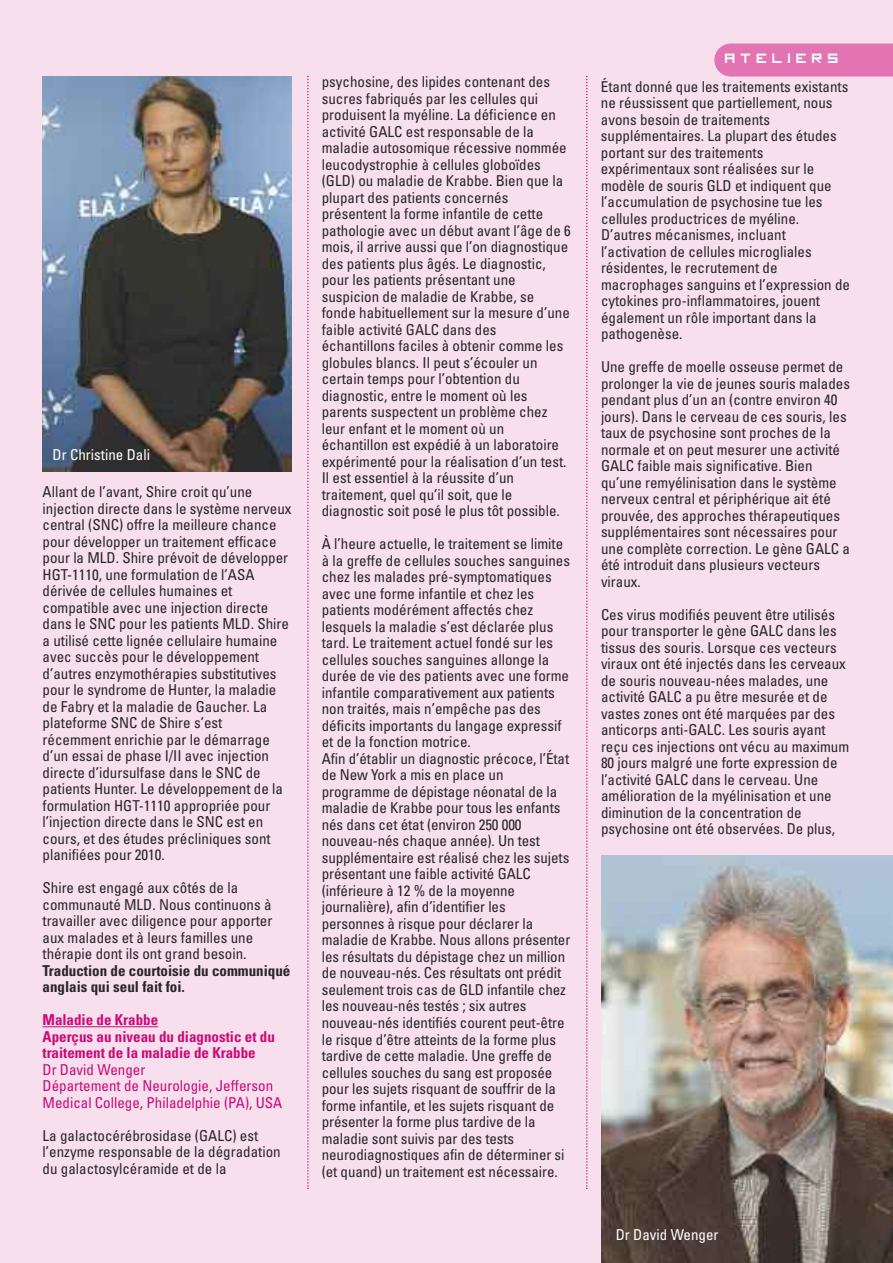
<style>
.page{position:relative;width:893px;height:1263px;background:#f8dfed}
.page>*{position:absolute;margin:0;border:0;box-sizing:border-box;transform-origin:0 0}
.t1{font:condensed 15px/16.5px "Univers";color:#272627}
.t2{font:condensed 15px/16.5px "Univers";color:#cb0a78}
.t3{font:700 condensed 15px/16.5px "Univers";color:#cb0a78}
.t4{font:700 condensed 15px/16.5px "Univers";color:#272627}
.t5{font:condensed 15px "Univers";color:#fff}
.t6{font:15px "ELA imagine";letter-spacing:.3em;color:#fff}
</style>
<div class="page">
<hr style="left:43px;top:1026px;width:115px;height:1px;background:#cb0a78">
<svg style="left:307px;top:76px;width:2px;height:1113px"></svg>
<svg style="left:586px;top:76px;width:2px;height:1113px"></svg>
<div style="left:714px;top:44px;width:179px;height:33px;background:#e274b3"></div>
<img style="left:601px;top:855px;width:292px;height:408px">
<img style="left:43px;top:77px;width:249px;height:394px">
<p class="t5" style="left:53px;top:449px;width:99px">Dr Christine Dali</p>
<p class="t1" style="left:43px;top:485px;width:251px">Allant de l’avant, Shire croit qu’une injection directe dans le système nerveux central (SNC) offre la meilleure chance pour développer un traitement efficace pour la MLD. Shire prévoit de développer HGT-1110, une formulation de l’ASA dérivée de cellules humaines et compatible avec une injection directe dans le SNC pour les patients MLD. Shire a utilisé cette lignée cellulaire humaine avec succès pour le développement d’autres enzymothérapies substitutives pour le syndrome de Hunter, la maladie de Fabry et la maladie de Gaucher. La plateforme SNC de Shire s’est récemment enrichie par le démarrage d’un essai de phase I/II avec injection directe d’idursulfase dans le SNC de patients Hunter. Le développement de la formulation HGT-1110 appropriée pour l’injection directe dans le SNC est en cours, et des études précliniques sont planifiées pour 2010.</p>
<p class="t1" style="left:43px;top:881px;width:231px">Shire est engagé aux côtés de la communauté MLD. Nous continuons à travailler avec diligence pour apporter aux malades et à leurs familles une thérapie dont ils ont grand besoin.</p>
<p class="t4" style="left:43px;top:963px;width:249px">Traduction de courtoisie du communiqué anglais qui seul fait foi.</p>
<p class="t3" style="left:43px;top:1013px;width:234px">Maladie de Krabbe<br>Aperçus au niveau du diagnostic et du traitement de la maladie de Krabbe</p>
<p class="t2" style="left:43px;top:1062px;width:241px">Dr David Wenger<br>Département de Neurologie, Jefferson<br>Medical College, Philadelphie (PA), USA</p>
<p class="t1" style="left:43px;top:1128px;width:240px">La galactocérébrosidase (GALC) est l’enzyme responsable de la dégradation du galactosylcéramide et de la</p>
<p class="t1" style="left:322px;top:75px;width:251px">psychosine, des lipides contenant des sucres fabriqués par les cellules qui produisent la myéline. La déficience en activité GALC est responsable de la maladie autosomique récessive nommée leucodystrophie à cellules globoïdes (GLD) ou maladie de Krabbe. Bien que la plupart des patients concernés présentent la forme infantile de cette pathologie avec un début avant l’âge de 6 mois, il arrive aussi que l’on diagnostique des patients plus âgés. Le diagnostic, pour les patients présentant une suspicion de maladie de Krabbe, se fonde habituellement sur la mesure d’une faible activité GALC dans des échantillons faciles à obtenir comme les globules blancs. Il peut s’écouler un certain temps pour l’obtention du diagnostic, entre le moment où les parents suspectent un problème chez leur enfant et le moment où un échantillon est expédié à un laboratoire expérimenté pour la réalisation d’un test.<br>Il est essentiel à la réussite d’un traitement, quel qu’il soit, que le diagnostic soit posé le plus tôt possible.</p>
<p class="t1" style="left:322px;top:537px;width:250px">À l’heure actuelle, le traitement se limite à la greffe de cellules souches sanguines chez les malades pré-symptomatiques avec une forme infantile et chez les patients modérément affectés chez lesquels la maladie s’est déclarée plus tard. Le traitement actuel fondé sur les cellules souches sanguines allonge la durée de vie des patients avec une forme infantile comparativement aux patients non traités, mais n’empêche pas des déficits importants du langage expressif et de la fonction motrice.<br>Afin d’établir un diagnostic précoce, l’État de New York a mis en place un programme de dépistage néonatal de la maladie de Krabbe pour tous les enfants nés dans cet état (environ 250 000 nouveau-nés chaque année). Un test supplémentaire est réalisé chez les sujets présentant une faible activité GALC (inférieure à 12 % de la moyenne journalière), afin d’identifier les personnes à risque pour déclarer la maladie de Krabbe. Nous allons présenter les résultats du dépistage chez un million de nouveau-nés. Ces résultats ont prédit seulement trois cas de GLD infantile chez les nouveau-nés testés ; six autres nouveau-nés identifiés courent peut-être le risque d’être atteints de la forme plus tardive de cette maladie. Une greffe de cellules souches du sang est proposée pour les sujets risquant de souffrir de la forme infantile, et les sujets risquant de présenter la forme plus tardive de la maladie sont suivis par des tests neurodiagnostiques afin de déterminer si (et quand) un traitement est nécessaire.</p>
<p class="t6" style="left:725px;top:54px;width:115px">ATELIERS</p>
<p class="t1" style="left:601px;top:79px;width:251px">Étant donné que les traitements existants ne réussissent que partiellement, nous avons besoin de traitements supplémentaires. La plupart des études portant sur des traitements expérimentaux sont réalisées sur le modèle de souris GLD et indiquent que l’accumulation de psychosine tue les cellules productrices de myéline.<br>D’autres mécanismes, incluant l’activation de cellules microgliales résidentes, le recrutement de macrophages sanguins et l’expression de cytokines pro-inflammatoires, jouent également un rôle important dans la pathogenèse.</p>
<p class="t1" style="left:601px;top:360px;width:251px">Une greffe de moelle osseuse permet de prolonger la vie de jeunes souris malades pendant plus d’un an (contre environ 40 jours). Dans le cerveau de ces souris, les taux de psychosine sont proches de la normale et on peut mesurer une activité GALC faible mais significative. Bien qu’une remyélinisation dans le système nerveux central et périphérique ait été prouvée, des approches thérapeutiques supplémentaires sont nécessaires pour une complète correction. Le gène GALC a été introduit dans plusieurs vecteurs viraux.</p>
<p class="t1" style="left:601px;top:607px;width:250px">Ces virus modifiés peuvent être utilisés pour transporter le gène GALC dans les tissus des souris. Lorsque ces vecteurs viraux ont été injectés dans les cerveaux de souris nouveau-nées malades, une activité GALC a pu être mesurée et de vastes zones ont été marquées par des anticorps anti-GALC. Les souris ayant reçu ces injections ont vécu au maximum 80 jours malgré une forte expression de l’activité GALC dans le cerveau. Une amélioration de la myélinisation et une diminution de la concentration de psychosine ont été observées. De plus,</p>
<p class="t5" style="left:616px;top:1229px;width:104px">Dr David Wenger</p>
</div>
